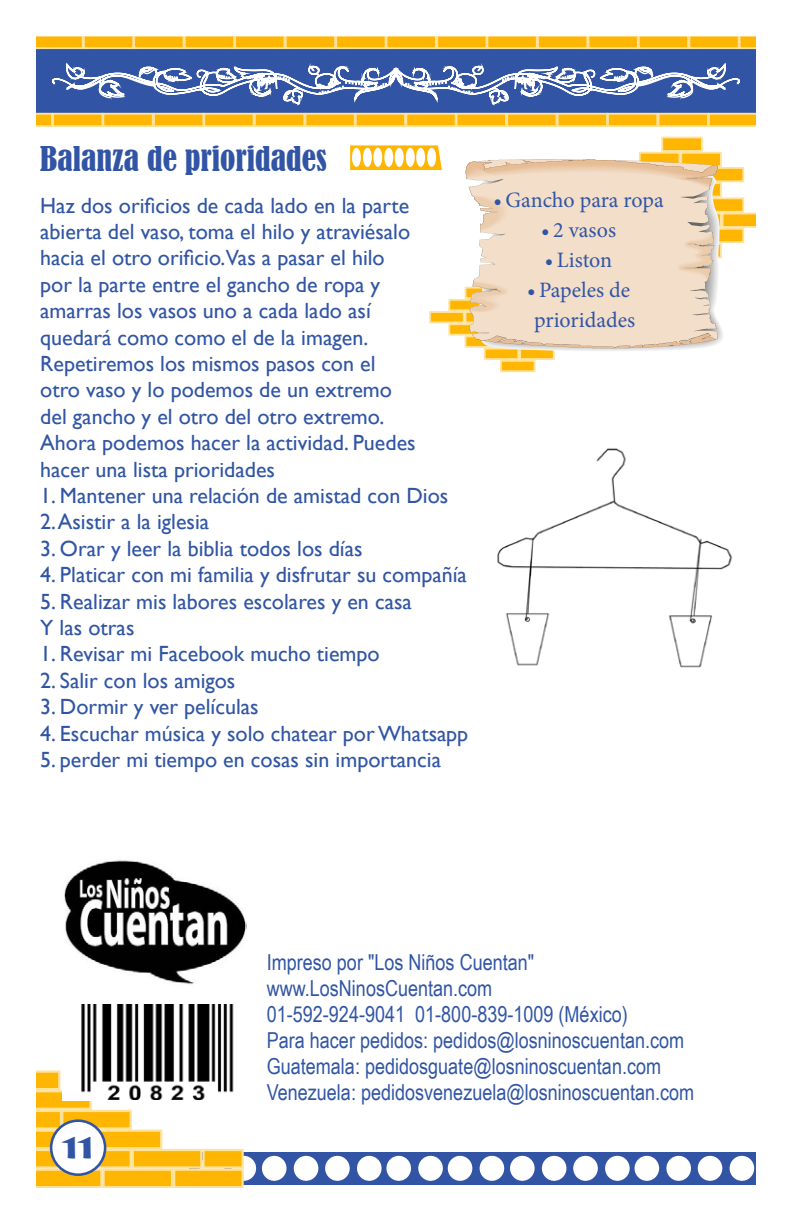
<style>
.page{position:relative;width:792px;height:1224px;background:#fff}
.page>*{position:absolute;margin:0;border:0;box-sizing:border-box;transform-origin:0 0}
.t1{font:condensed 32px "Bernard";color:#3155a4}
.t2{font:30.8px "Informal 011 BT";color:#3155a4}
.t3{font:22px/26.4px "Gill Sans";color:#3155a4}
.t4{font:22px/26px "Arial Narrow";color:#3155a4}
.t5{font:22px/30px "Minion Pro";color:#3155a4;text-align:center}
</style>
<div class="page">
<div style="left:190px;top:1152px;width:573px;height:33px;background:#3155a4"></div>
<div style="left:448px;top:1156px;width:24px;height:25px;background:#fff;border-radius:50%"></div>
<div style="left:698px;top:1156px;width:24px;height:25px;background:#fff;border-radius:50%"></div>
<div style="left:262px;top:1156px;width:25px;height:25px;background:#fff;border-radius:50%"></div>
<div style="left:510px;top:1156px;width:25px;height:25px;background:#fff;border-radius:50%"></div>
<div style="left:325px;top:1156px;width:25px;height:25px;background:#fff;border-radius:50%"></div>
<div style="left:573px;top:1156px;width:25px;height:25px;background:#fff;border-radius:50%"></div>
<div style="left:386px;top:1156px;width:25px;height:25px;background:#fff;border-radius:50%"></div>
<div style="left:635px;top:1156px;width:24px;height:25px;background:#fff;border-radius:50%"></div>
<div style="left:232px;top:1156px;width:24px;height:25px;background:#fff;border-radius:50%"></div>
<div style="left:480px;top:1156px;width:24px;height:25px;background:#fff;border-radius:50%"></div>
<div style="left:730px;top:1156px;width:24px;height:25px;background:#fff;border-radius:50%"></div>
<div style="left:294px;top:1156px;width:24px;height:25px;background:#fff;border-radius:50%"></div>
<div style="left:542px;top:1156px;width:24px;height:25px;background:#fff;border-radius:50%"></div>
<div style="left:357px;top:1156px;width:25px;height:25px;background:#fff;border-radius:50%"></div>
<div style="left:605px;top:1156px;width:25px;height:25px;background:#fff;border-radius:50%"></div>
<div style="left:418px;top:1156px;width:25px;height:25px;background:#fff;border-radius:50%"></div>
<div style="left:666px;top:1156px;width:25px;height:25px;background:#fff;border-radius:50%"></div>
<div style="left:92px;top:1130px;width:70px;height:19px;background:#ffb602;border:2px solid #ffe29a"></div>
<div style="left:22px;top:1130px;width:70px;height:19px;background:#ffb602;border:2px solid #ffe29a"></div>
<svg style="left:36px;top:1110px;width:25px;height:20px"></svg>
<div style="left:61px;top:1110px;width:71px;height:20px;background:#ffb602;border:2px solid #ffe29a"></div>
<div style="left:21px;top:1090px;width:71px;height:20px;background:#ffb602;border:2px solid #ffe29a"></div>
<svg style="left:36px;top:1071px;width:24px;height:19px"></svg>
<div style="left:61px;top:1149px;width:71px;height:20px;background:#ffb602;border:2px solid #ffe29a"></div>
<div style="left:102px;top:1169px;width:71px;height:19px;background:#ffb602;border:2px solid #ffe29a"></div>
<div style="left:32px;top:1169px;width:70px;height:19px;background:#ffb602;border:2px solid #ffe29a"></div>
<svg style="left:36px;top:1149px;width:25px;height:39px"></svg>
<div style="left:132px;top:1149px;width:70px;height:20px;background:#ffb602;border:2px solid #ffe29a"></div>
<div style="left:173px;top:1169px;width:71px;height:19px;background:#ffb602;border:2px solid #ffe29a"></div>
<div style="left:202px;top:1149px;width:42px;height:20px;background:#ffb602;border:2px solid #ffe29a"></div>
<div style="left:51px;top:1121px;width:54px;height:54px;background:#fff;border-radius:50%"></div>
<div style="left:50px;top:1119px;width:56px;height:57px;border:3px solid #3155a4;border-radius:50%"></div>
<img style="left:64px;top:860px;width:182px;height:124px">
<img style="left:62px;top:1004px;width:172px;height:96px">
<div style="left:32px;top:35px;width:52px;height:14px;background:#ffb602;border:2px solid #ffe29a"></div>
<div style="left:285px;top:35px;width:51px;height:14px;background:#ffb602;border:2px solid #ffe29a"></div>
<div style="left:537px;top:35px;width:51px;height:14px;background:#ffb602;border:2px solid #ffe29a"></div>
<div style="left:133px;top:35px;width:51px;height:14px;background:#ffb602;border:2px solid #ffe29a"></div>
<div style="left:386px;top:35px;width:51px;height:14px;background:#ffb602;border:2px solid #ffe29a"></div>
<div style="left:638px;top:35px;width:51px;height:14px;background:#ffb602;border:2px solid #ffe29a"></div>
<div style="left:234px;top:35px;width:51px;height:14px;background:#ffb602;border:2px solid #ffe29a"></div>
<div style="left:486px;top:35px;width:52px;height:14px;background:#ffb602;border:2px solid #ffe29a"></div>
<div style="left:740px;top:36px;width:49px;height:12px;background:#ffb602"></div>
<div style="left:739px;top:35px;width:51px;height:14px;border:2px solid #ffe29a"></div>
<div style="left:83px;top:35px;width:51px;height:14px;background:#ffb602;border:2px solid #ffe29a"></div>
<div style="left:335px;top:35px;width:52px;height:14px;background:#ffb602;border:2px solid #ffe29a"></div>
<div style="left:588px;top:35px;width:51px;height:14px;background:#ffb602;border:2px solid #ffe29a"></div>
<div style="left:184px;top:35px;width:51px;height:14px;background:#ffb602;border:2px solid #ffe29a"></div>
<div style="left:436px;top:35px;width:51px;height:14px;background:#ffb602;border:2px solid #ffe29a"></div>
<div style="left:688px;top:35px;width:52px;height:14px;background:#ffb602;border:2px solid #ffe29a"></div>
<div style="left:3px;top:114px;width:49px;height:12px;background:#ffb602"></div>
<div style="left:2px;top:113px;width:51px;height:14px;border:2px solid #ffe29a"></div>
<div style="left:254px;top:113px;width:51px;height:14px;background:#ffe29a"></div>
<div style="left:506px;top:113px;width:52px;height:14px;background:#ffe29a"></div>
<div style="left:102px;top:113px;width:52px;height:14px;background:#ffe29a"></div>
<div style="left:355px;top:113px;width:51px;height:14px;background:#ffe29a"></div>
<div style="left:607px;top:113px;width:51px;height:14px;background:#ffe29a"></div>
<div style="left:203px;top:113px;width:52px;height:14px;background:#ffe29a"></div>
<div style="left:456px;top:113px;width:51px;height:14px;background:#ffe29a"></div>
<div style="left:708px;top:113px;width:51px;height:14px;background:#ffb602;border:2px solid #ffe29a"></div>
<div style="left:52px;top:113px;width:51px;height:14px;background:#ffe29a"></div>
<div style="left:304px;top:113px;width:52px;height:14px;background:#ffe29a"></div>
<div style="left:557px;top:113px;width:51px;height:14px;background:#ffe29a"></div>
<div style="left:153px;top:113px;width:51px;height:14px;background:#ffe29a"></div>
<div style="left:405px;top:113px;width:52px;height:14px;background:#ffe29a"></div>
<div style="left:658px;top:113px;width:51px;height:14px;background:#ffe29a"></div>
<svg style="left:38px;top:40px;width:716px;height:86px"></svg>
<svg style="left:350px;top:145px;width:92px;height:25px"></svg>
<div style="left:352px;top:148px;width:9px;height:19px;background:#fff;border-radius:50%"></div>
<div style="left:395px;top:148px;width:9px;height:19px;background:#fff;border-radius:50%"></div>
<div style="left:373px;top:148px;width:9px;height:19px;background:#fff;border-radius:50%"></div>
<div style="left:416px;top:148px;width:9px;height:19px;background:#fff;border-radius:50%"></div>
<div style="left:363px;top:148px;width:9px;height:19px;background:#fff;border-radius:50%"></div>
<div style="left:406px;top:148px;width:9px;height:19px;background:#fff;border-radius:50%"></div>
<div style="left:384px;top:148px;width:9px;height:19px;background:#fff;border-radius:50%"></div>
<div style="left:427px;top:148px;width:9px;height:19px;background:#fff;border-radius:50%"></div>
<div style="left:500px;top:360px;width:35px;height:12px;background:#ffb602;border:2px solid #ffe29a"></div>
<div style="left:448px;top:323px;width:36px;height:13px;background:#ffb602;border:2px solid #ffe29a"></div>
<div style="left:484px;top:348px;width:35px;height:12px;background:#ffb602;border:2px solid #ffe29a"></div>
<div style="left:465px;top:287px;width:35px;height:12px;background:#ffe29a"></div>
<div style="left:519px;top:348px;width:36px;height:12px;background:#ffb602;border:2px solid #ffe29a"></div>
<div style="left:465px;top:311px;width:35px;height:12px;background:#ffe29a"></div>
<svg style="left:465px;top:336px;width:1px;height:12px"></svg>
<div style="left:448px;top:299px;width:36px;height:12px;background:#ffb602;border:2px solid #ffe29a"></div>
<div style="left:429px;top:311px;width:36px;height:12px;background:#ffb602;border:2px solid #ffe29a"></div>
<div style="left:661px;top:137px;width:42px;height:15px;background:#ffb602;border:2px solid #ffe29a"></div>
<div style="left:703px;top:167px;width:41px;height:15px;background:#ffb602;border:2px solid #ffe29a"></div>
<div style="left:722px;top:213px;width:41px;height:15px;background:#ffb602;border:2px solid #ffe29a"></div>
<div style="left:703px;top:197px;width:41px;height:16px;background:#ffb602;border:2px solid #ffe29a"></div>
<div style="left:639px;top:152px;width:41px;height:15px;background:#ffb602;border:2px solid #ffe29a"></div>
<div style="left:703px;top:228px;width:41px;height:15px;background:#ffb602;border:2px solid #ffe29a"></div>
<div style="left:680px;top:152px;width:42px;height:15px;background:#ffb602;border:2px solid #ffe29a"></div>
<svg style="left:466px;top:159px;width:252px;height:189px"></svg>
<img style="left:497px;top:448px;width:236px;height:220px">
<div style="left:0;top:0;width:36px;height:1224px;background:#fff"></div>
<div style="left:756px;top:0;width:36px;height:1224px;background:#fff"></div>
<div style="left:0;top:0;width:792px;height:36px;background:#fff"></div>
<h1 class="t1" style="left:40px;top:140px;width:288px">Balanza de prioridades</h1>
<p class="t3" style="left:40px;top:192px;width:377px">Haz dos orificios de cada lado en la parte abierta del vaso, toma el hilo y atraviésalo hacia el otro orificio.Vas a pasar el hilo por la parte entre el gancho de ropa y amarras los vasos uno a cada lado así quedará como como el de la imagen.<br>Repetiremos los mismos pasos con el otro vaso y lo podemos de un extremo del gancho y el otro del otro extremo.<br>Ahora podemos hacer la actividad. Puedes hacer una lista prioridades</p>
<p class="t3" style="left:40px;top:483px;width:410px">1. Mantener una relación de amistad con Dios</p>
<p class="t3" style="left:40px;top:509px;width:171px">2. Asistir a la iglesia</p>
<p class="t3" style="left:40px;top:536px;width:324px">3. Orar y leer la biblia todos los días</p>
<p class="t3" style="left:40px;top:562px;width:428px">4. Platicar con mi familia y disfrutar su compañía</p>
<p class="t3" style="left:40px;top:588px;width:373px">5. Realizar mis labores escolares y en casa<br>Y las otras</p>
<p class="t3" style="left:40px;top:641px;width:341px">1. Revisar mi Facebook mucho tiempo</p>
<p class="t3" style="left:40px;top:668px;width:197px">2. Salir con los amigos</p>
<p class="t3" style="left:40px;top:694px;width:220px">3. Dormir y ver películas</p>
<p class="t3" style="left:40px;top:720px;width:430px">4. Escuchar música y solo chatear por Whatsapp</p>
<p class="t3" style="left:40px;top:747px;width:402px">5. perder mi tiempo en cosas sin importancia</p>
<p class="t5" style="left:494px;top:185px;width:172px">• Gancho para ropa</p>
<p class="t5" style="left:541px;top:215px;width:76px">• 2 vasos</p>
<p class="t5" style="left:545px;top:245px;width:69px">• Liston</p>
<p class="t5" style="left:527px;top:275px;width:110px">• Papeles de prioridades</p>
<h2 class="t2" style="left:62px;top:1128px;width:32px">11</h2>
<p class="t4" style="left:267px;top:949px;width:429px">Impreso por "Los Niños Cuentan" www.LosNinosCuentan.com<br>01-592-924-9041 01-800-839-1009 (México)<br>Para hacer pedidos: pedidos@losninoscuentan.com Guatemala: pedidosguate@losninoscuentan.com Venezuela: pedidosvenezuela@losninoscuentan.com</p>
</div>
